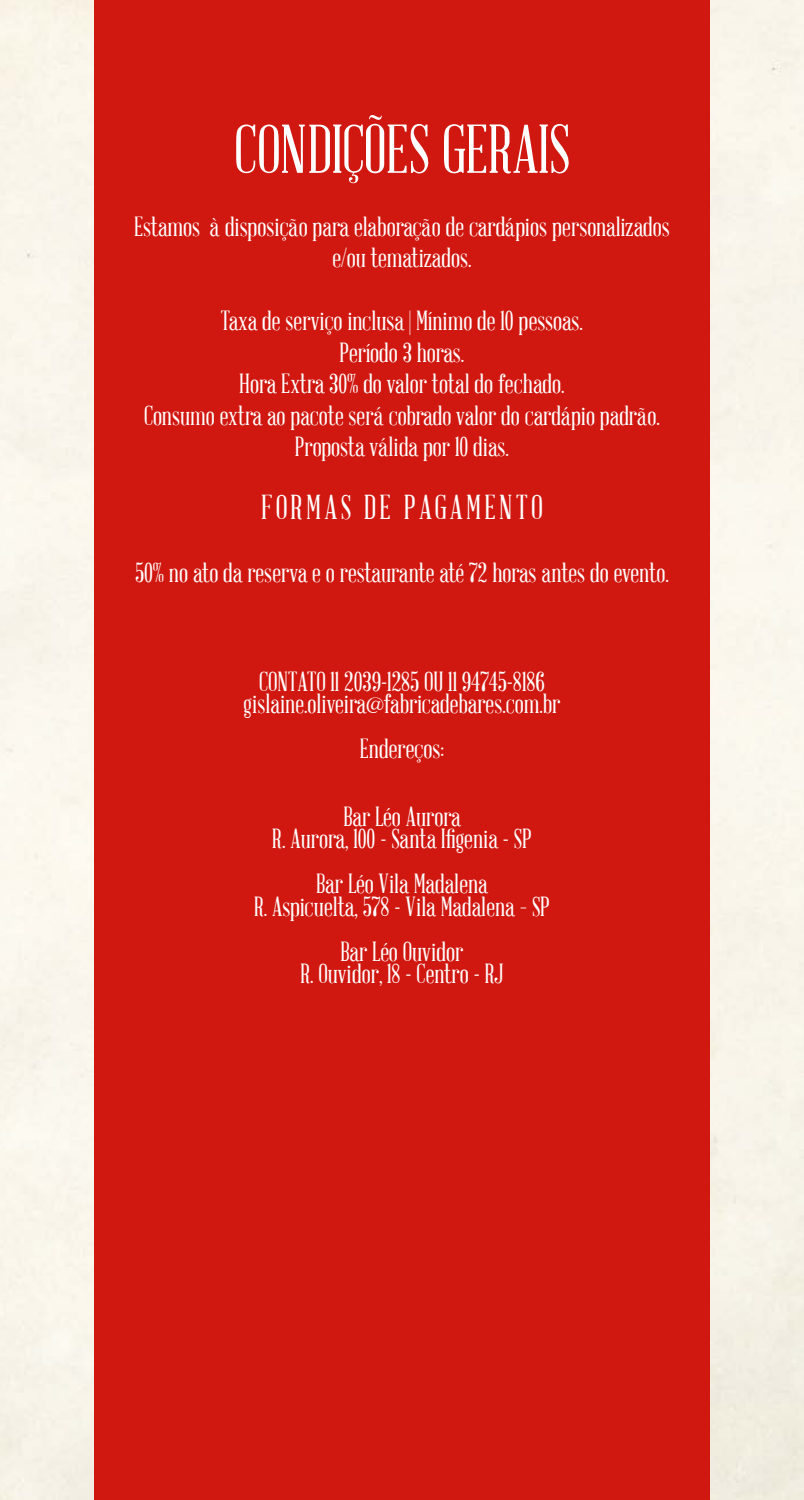
<style>
.page{position:relative;width:804px;height:1500px;background:#fff}
.page>*{position:absolute;margin:0;border:0;box-sizing:border-box;transform-origin:0 0}
.t1{font:67.5px "Abraham Lincoln";color:#fff}
.t2{font:33.75px "Abraham Lincoln";letter-spacing:.1em;color:#fff}
.t3{font:27px/31.5px "Abraham Lincoln";color:#fff;text-align:center}
</style>
<div class="page">
<div style="left:94px;top:0;width:616px;height:1499px;background:#d11810"></div>
<h1 class="t1" style="left:234px;top:114px;width:337px">CONDIÇÕES GERAIS</h1>
<p class="t3" style="left:134px;top:211px;width:537px">Estamos à disposição para elaboração de cardápios personalizados e/ou tematizados.</p>
<p class="t3" style="left:144px;top:306px;width:517px">Taxa de serviço inclusa | Mínimo de 10 pessoas.<br>Período 3 horas.<br>Hora Extra 30% do valor total do fechado.<br>Consumo extra ao pacote será cobrado valor do cardápio padrão.<br>Proposta válida por 10 dias.</p>
<p class="t2" style="left:261px;top:490px;width:283px">FORMAS DE PAGAMENTO</p>
<p class="t3" style="left:135px;top:558px;width:535px">50% no ato da reserva e o restaurante até 72 horas antes do evento.</p>
<p class="t3" style="left:243px;top:670px;width:318px;line-height:22.5px">CONTATO 11 2039-1285 OU 11 94745-8186 gislaine.oliveira@fabricadebares.com.br</p>
<p class="t3" style="left:360px;top:733px;width:86px">Endereços:</p>
<p class="t3" style="left:272px;top:805px;width:261px;line-height:22.5px">Bar Léo Aurora<br>R. Aurora, 100 - Santa Ifigenia - SP</p>
<p class="t3" style="left:254px;top:873px;width:297px;line-height:22.5px">Bar Léo Vila Madalena<br>R. Aspicuelta, 578 - Vila Madalena – SP</p>
<p class="t3" style="left:300px;top:940px;width:205px;line-height:22.5px">Bar Léo Ouvidor<br>R. Ouvidor, 18 - Centro - RJ</p>
</div>
